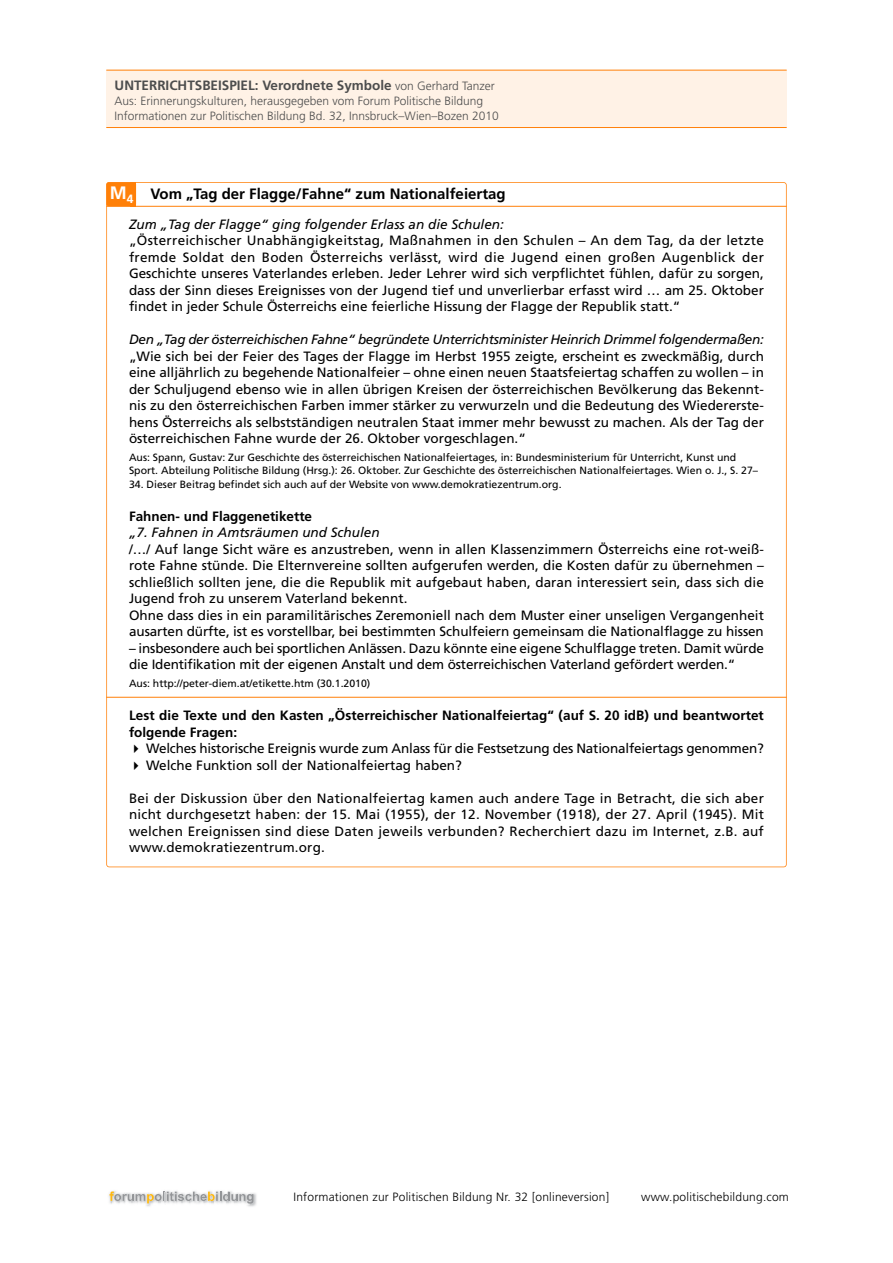
<style>
.page{position:relative;width:893px;height:1263px;background:#fff}
.page>*{position:absolute;margin:0;border:0;box-sizing:border-box;transform-origin:0 0}
.t1{font:700 15px "Frutiger";color:#000}
.t2{font:13.5px/16.5px "Frutiger";color:#000;text-align:justify}
.t3{font:700 13.5px/16.5px "Frutiger";letter-spacing:.005em;color:#000}
.t4{font:italic 13.5px "Frutiger";letter-spacing:-.02em;color:#000}
.t5{font:italic 13.5px "Frutiger";color:#000}
.t6{font:700 13.5px "Frutiger";color:#4d4d4d}
.t7{font:300 12px/15.5px "Frutiger";color:#4d4d4d}
.t8{font:300 12px "Frutiger";letter-spacing:.02em;color:#000}
.t9{font:10.5px/13.5px "Frutiger";color:#000}
.s1{font-weight:300;font-size:12px}
.s2{font-size:18px;color:#fff}
</style>
<div class="page">
<div style="left:106px;top:182px;width:30px;height:24px;background:#ff8008;border-radius:2px"></div>
<div style="left:130px;top:182px;width:6px;height:24px;background:#ff8008"></div>
<hr style="left:106px;top:206px;width:681px;height:1px;background:#ff8008">
<hr style="left:106px;top:697px;width:681px;height:1px;background:#ff8008">
<div style="left:106px;top:70px;width:681px;height:57px;background:#fff2e6"></div>
<hr style="left:106px;top:127px;width:681px;height:1px;background:#ff8008">
<hr style="left:106px;top:70px;width:681px;height:1px;background:#ff8008">
<img style="left:247px;top:1193px;width:10px;height:14px">
<svg style="left:109px;top:1191px;width:144px;height:14px"></svg>
<p class="t6" style="left:115px;top:79px;width:382px">UNTERRICHTSBEISPIEL: Verordnete Symbole <span class="s1">von Gerhard Tanzer</span></p>
<p class="t7" style="left:115px;top:94px;width:386px">Aus: Erinnerungskulturen, herausgegeben vom Forum Politische Bildung<br>Informationen zur Politischen Bildung Bd. 32, Innsbruck–Wien–Bozen 2010</p>
<p class="t1" style="left:110px;top:188px;width:397px"><span class="s2">M</span><sub>4</sub> Vom „Tag der Flagge/Fahne“ zum Nationalfeiertag</p>
<p class="t5" style="left:129px;top:218px;width:376px">Zum „Tag der Flagge“ ging folgender Erlass an die Schulen:</p>
<p class="t2" style="left:129px;top:233px;width:636px">„Österreichischer Unabhängigkeitstag, Maßnahmen in den Schulen – An dem Tag, da der letzte fremde Soldat den Boden Österreichs verlässt, wird die Jugend einen großen Augenblick der Geschichte unseres Vaterlandes erleben. Jeder Lehrer wird sich verpflichtet fühlen, dafür zu sorgen, dass der Sinn dieses Ereignisses von der Jugend tief und unverlierbar erfasst wird … am 25. Oktober findet in jeder Schule Österreichs eine feierliche Hissung der Flagge der Republik statt.“</p>
<p class="t4" style="left:129px;top:334px;width:636px">Den „Tag der österreichischen Fahne“ begründete Unterrichtsminister Heinrich Drimmel folgendermaßen:</p>
<p class="t2" style="left:129px;top:349px;width:636px">„Wie sich bei der Feier des Tages der Flagge im Herbst 1955 zeigte, erscheint es zweckmäßig, durch eine alljährlich zu begehende Nationalfeier – ohne einen neuen Staatsfeiertag schaffen zu wollen – in der Schuljugend ebenso wie in allen übrigen Kreisen der österreichischen Bevölkerung das Bekennt&shy;nis zu den österreichischen Farben immer stärker zu verwurzeln und die Bedeutung des Wiedererste&shy;hens Österreichs als selbstständigen neutralen Staat immer mehr bewusst zu machen. Als der Tag der österreichischen Fahne wurde der 26. Oktober vorgeschlagen.“</p>
<p class="t9" style="left:129px;top:451px;width:631px">Aus: Spann, Gustav: Zur Geschichte des österreichischen Nationalfeiertages, in: Bundesministerium für Unterricht, Kunst und<br>Sport. Abteilung Politische Bildung (Hrsg.): 26. Oktober. Zur Geschichte des österreichischen Nationalfeiertages. Wien o. J., S. 27–</p>
<p class="t9" style="left:129px;top:478px;width:434px">34. Dieser Beitrag befindet sich auch auf der Website von www.demokratiezentrum.org.</p>
<p class="t3" style="left:129px;top:509px;width:185px">Fahnen- und Flaggenetikette</p>
<p class="t5" style="left:129px;top:527px;width:252px">„7. Fahnen in Amtsräumen und Schulen</p>
<p class="t2" style="left:129px;top:542px;width:636px;text-align:left">/…/ Auf lange Sicht wäre es anzustreben, wenn in allen Klassenzimmern Österreichs eine rot-weiß&shy;rote Fahne stünde. Die Elternvereine sollten aufgerufen werden, die Kosten dafür zu übernehmen – schließlich sollten jene, die die Republik mit aufgebaut haben, daran interessiert sein, dass sich die Jugend froh zu unserem Vaterland bekennt.<br>Ohne dass dies in ein paramilitärisches Zeremoniell nach dem Muster einer unseligen Vergangenheit ausarten dürfte, ist es vorstellbar, bei bestimmten Schulfeiern gemeinsam die Nationalflagge zu hissen</p>
<p class="t2" style="left:129px;top:641px;width:636px">– insbesondere auch bei sportlichen Anlässen. Dazu könnte eine eigene Schulflagge treten. Damit würde die Identifikation mit der eigenen Anstalt und dem österreichischen Vaterland gefördert werden.“</p>
<p class="t9" style="left:129px;top:677px;width:243px">Aus: http://peter-diem.at/etikette.htm (30.1.2010)</p>
<p class="t3" style="left:129px;top:708px;width:636px">Lest die Texte und den Kasten „Österreichischer Nationalfeiertag“ (auf S. 20 idB) und beantwortet folgende Fragen:</p>
<p class="t2" style="left:146px;top:741px;width:619px">Welches historische Ereignis wurde zum Anlass für die Festsetzung des Nationalfeiertags genommen?<br>Welche Funktion soll der Nationalfeiertag haben?</p>
<p class="t2" style="left:129px;top:791px;width:636px">Bei der Diskussion über den Nationalfeiertag kamen auch andere Tage in Betracht, die sich aber nicht durchgesetzt haben: der 15. Mai (1955), der 12. November (1918), der 27. April (1945). Mit welchen Ereignissen sind diese Daten jeweils verbunden? Recherchiert dazu im Internet, z.B. auf www.demokratiezentrum.org.</p>
<p class="t8" style="left:293px;top:1192px;width:317px">Informationen zur Politischen Bildung Nr. 32 [onlineversion]</p>
<p class="t8" style="left:641px;top:1192px;width:149px">www.politischebildung.com</p>
</div>
